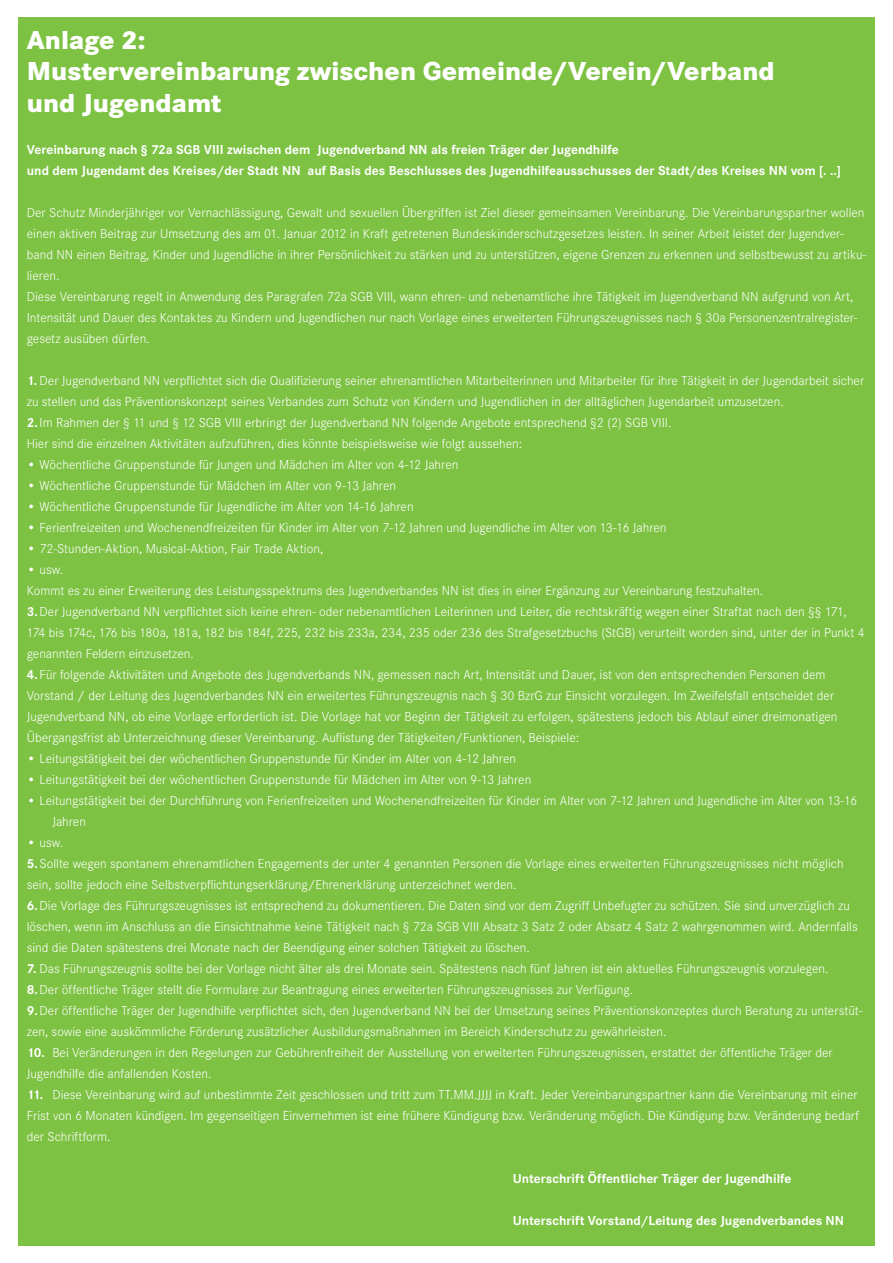
<style>
.page{position:relative;width:893px;height:1263px;background:#fff}
.page>*{position:absolute;margin:0;border:0;box-sizing:border-box;transform-origin:0 0}
.t1{font:800 27px/31.5px "Corporate S";color:#fff}
.t2{font:300 13.5px/21px "Corporate S";color:#fff}
.t3{font:700 13.5px/21px "Corporate S";color:#fff}
.s1{font-weight:700}
</style>
<div class="page">
<div style="left:18px;top:17px;width:857px;height:1229px;background:#7dc243"></div>
<h1 class="t1" style="left:27px;top:24px;width:749px">Anlage 2:<br>Mustervereinbarung zwischen Gemeinde/Verein/Verband und Jugendamt</h1>
<p class="t3" style="left:27px;top:139px;width:816px">Vereinbarung nach § 72a SGB VIII zwischen dem Jugendverband NN als freien Träger der Jugendhilfe<br>und dem Jugendamt des Kreises/der Stadt NN auf Basis des Beschlusses des Jugendhilfeausschusses der Stadt/des Kreises NN vom [. ..]</p>
<p class="t2" style="left:27px;top:202px;width:841px">Der Schutz Minderjähriger vor Vernachlässigung, Gewalt und sexuellen Übergriffen ist Ziel dieser gemeinsamen Vereinbarung. Die Vereinbarungspartner wollen einen aktiven Beitrag zur Umsetzung des am 01. Januar 2012 in Kraft getretenen Bundeskinderschutzgesetzes leisten. In seiner Arbeit leistet der Jugendver&shy;band NN einen Beitrag, Kinder und Jugendliche in ihrer Persönlichkeit zu stärken und zu unterstützen, eigene Grenzen zu erkennen und selbstbewusst zu artiku&shy;lieren.<br>Diese Vereinbarung regelt in Anwendung des Paragrafen 72a SGB VIII, wann ehren- und nebenamtliche ihre Tätigkeit im Jugendverband NN aufgrund von Art, Intensität und Dauer des Kontaktes zu Kindern und Jugendlichen nur nach Vorlage eines erweiterten Führungszeugnisses nach § 30a Personenzentralregister&shy;gesetz ausüben dürfen.</p>
<p class="t2" style="left:27px;top:370px;width:839px"><span class="s1">1.</span> Der Jugendverband NN verpflichtet sich die Qualifizierung seiner ehrenamtlichen Mitarbeiterinnen und Mitarbeiter für ihre Tätigkeit in der Jugendarbeit sicher zu stellen und das Präventionskonzept seines Verbandes zum Schutz von Kindern und Jugendlichen in der alltäglichen Jugendarbeit umzusetzen.<br><span class="s1">2.</span>Im Rahmen der § 11 und § 12 SGB VIII erbringt der Jugendverband NN folgende Angebote entsprechend §2 (2) SGB VIII.<br>Hier sind die einzelnen Aktivitäten aufzuführen, dies könnte beispielsweise wie folgt aussehen:</p>
<p class="t2" style="left:27px;top:454px;width:433px">• Wöchentliche Gruppenstunde für Jungen und Mädchen im Alter von 4-12 Jahren</p>
<p class="t2" style="left:27px;top:475px;width:371px">• Wöchentliche Gruppenstunde für Mädchen im Alter von 9-13 Jahren</p>
<p class="t2" style="left:27px;top:496px;width:388px">• Wöchentliche Gruppenstunde für Jugendliche im Alter von 14-16 Jahren</p>
<p class="t2" style="left:27px;top:517px;width:641px">• Ferienfreizeiten und Wochenendfreizeiten für Kinder im Alter von 7-12 Jahren und Jugendliche im Alter von 13-16 Jahren</p>
<p class="t2" style="left:27px;top:538px;width:298px">• 72-Stunden-Aktion, Musical-Aktion, Fair Trade Aktion,</p>
<p class="t2" style="left:27px;top:559px;width:839px">• usw.<br>Kommt es zu einer Erweiterung des Leistungsspektrums des Jugendverbandes NN ist dies in einer Ergänzung zur Vereinbarung festzuhalten.<br><span class="s1">3.</span>Der Jugendverband NN verpflichtet sich keine ehren- oder nebenamtlichen Leiterinnen und Leiter, die rechtskräftig wegen einer Straftat nach den §§ 171, 174 bis 174c, 176 bis 180a, 181a, 182 bis 184f, 225, 232 bis 233a, 234, 235 oder 236 des Strafgesetzbuchs (StGB) verurteilt worden sind, unter der in Punkt 4 genannten Feldern einzusetzen.</p>
<p class="t2" style="left:27px;top:664px;width:812px"><span class="s1">4.</span> Für folgende Aktivitäten und Angebote des Jugendverbands NN, gemessen nach Art, Intensität und Dauer, ist von den entsprechenden Personen dem Vorstand / der Leitung des Jugendverbandes NN ein erweitertes Führungszeugnis nach § 30 BzrG zur Einsicht vorzulegen. Im Zweifelsfall entscheidet der Jugendverband NN, ob eine Vorlage erforderlich ist. Die Vorlage hat vor Beginn der Tätigkeit zu erfolgen, spätestens jedoch bis Ablauf einer dreimonatigen Übergangsfrist ab Unterzeichnung dieser Vereinbarung. Auflistung der Tätigkeiten/Funktionen, Beispiele:</p>
<p class="t2" style="left:27px;top:748px;width:491px">• Leitungstätigkeit bei der wöchentlichen Gruppenstunde für Kinder im Alter von 4-12 Jahren</p>
<p class="t2" style="left:27px;top:769px;width:506px">• Leitungstätigkeit bei der wöchentlichen Gruppenstunde für Mädchen im Alter von 9-13 Jahren</p>
<p class="t2" style="left:52px;top:790px;width:806px;text-indent:-26px">• Leitungstätigkeit bei der Durchführung von Ferienfreizeiten und Wochenendfreizeiten für Kinder im Alter von 7-12 Jahren und Jugendliche im Alter von 13-16<br>Jahren</p>
<p class="t2" style="left:27px;top:832px;width:832px">• usw.<br><span class="s1">5.</span>Sollte wegen spontanem ehrenamtlichen Engagements der unter 4 genannten Personen die Vorlage eines erweiterten Führungszeugnisses nicht möglich sein, sollte jedoch eine Selbstverpflichtungserklärung/Ehrenerklärung unterzeichnet werden.<br><span class="s1">6.</span>Die Vorlage des Führungszeugnisses ist entsprechend zu dokumentieren. Die Daten sind vor dem Zugriff Unbefugter zu schützen. Sie sind unverzüglich zu löschen, wenn im Anschluss an die Einsichtnahme keine Tätigkeit nach § 72a SGB VIII Absatz 3 Satz 2 oder Absatz 4 Satz 2 wahrgenommen wird. Andernfalls sind die Daten spätestens drei Monate nach der Beendigung einer solchen Tätigkeit zu löschen.</p>
<p class="t2" style="left:27px;top:958px;width:837px"><span class="s1">7.</span> Das Führungszeugnis sollte bei der Vorlage nicht älter als drei Monate sein. Spätestens nach fünf Jahren ist ein aktuelles Führungszeugnis vorzulegen.<br><span class="s1">8.</span>Der öffentliche Träger stellt die Formulare zur Beantragung eines erweiterten Führungszeugnisses zur Verfügung.<br><span class="s1">9.</span>Der öffentliche Träger der Jugendhilfe verpflichtet sich, den Jugendverband NN bei der Umsetzung seines Präventionskonzeptes durch Beratung zu unterstüt&shy;zen, sowie eine auskömmliche Förderung zusätzlicher Ausbildungsmaßnahmen im Bereich Kinderschutz zu gewährleisten.</p>
<p class="t2" style="left:27px;top:1042px;width:807px"><span class="s1">10.</span> Bei Veränderungen in den Regelungen zur Gebührenfreiheit der Ausstellung von erweiterten Führungszeugnissen, erstattet der öffentliche Träger der<br>Jugendhilfe die anfallenden Kosten.</p>
<p class="t2" style="left:27px;top:1084px;width:834px"><span class="s1">11.</span> Diese Vereinbarung wird auf unbestimmte Zeit geschlossen und tritt zum TT.MM.JJJJ in Kraft. Jeder Vereinbarungspartner kann die Vereinbarung mit einer<br>Frist von 6 Monaten kündigen. Im gegenseitigen Einvernehmen ist eine frühere Kündigung bzw. Veränderung möglich. Die Kündigung bzw. Veränderung bedarf der Schriftform.</p>
<p class="t3" style="left:513px;top:1168px;width:280px">Unterschrift Öffentlicher Träger der Jugendhilfe</p>
<p class="t3" style="left:513px;top:1210px;width:333px">Unterschrift Vorstand/Leitung des Jugendverbandes NN</p>
</div>
